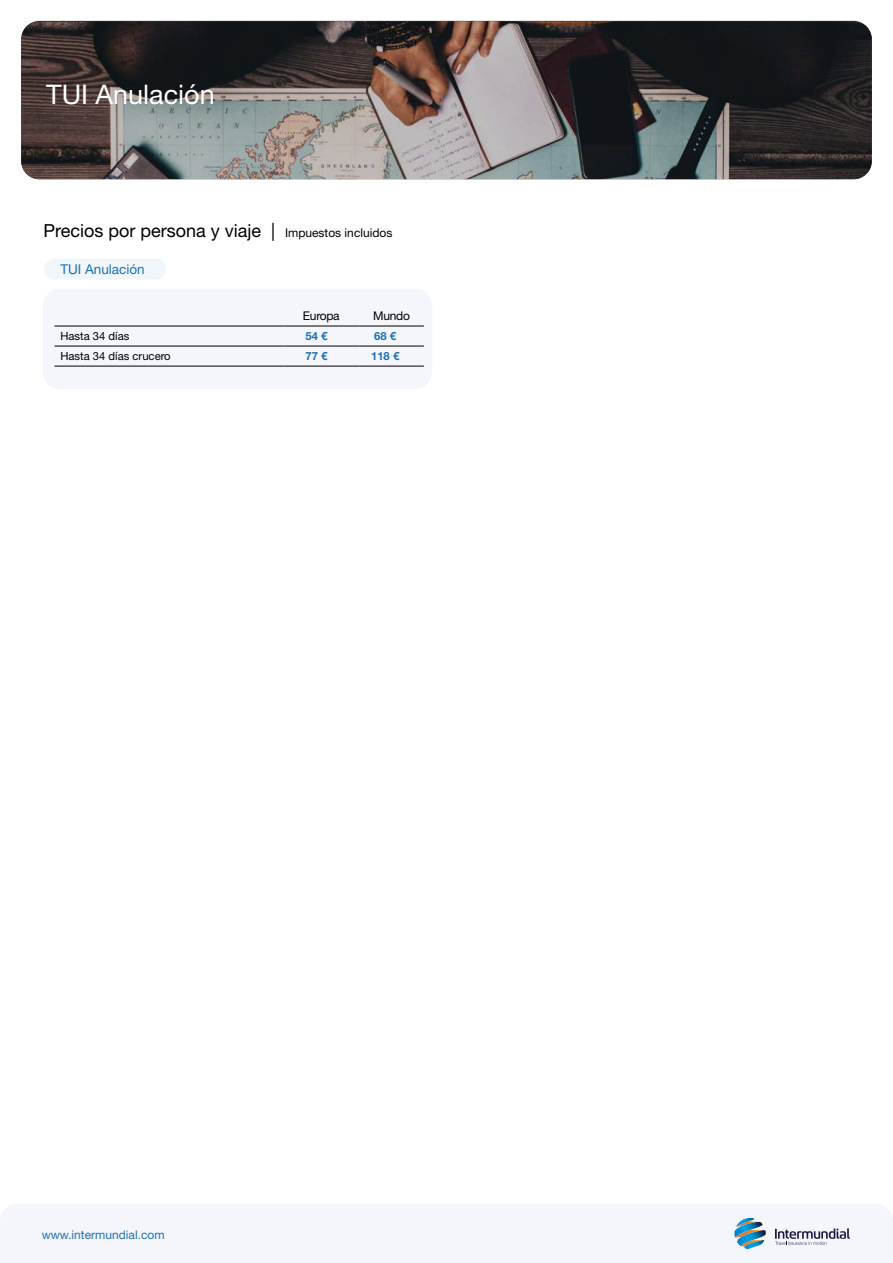
<style>
.page{position:relative;width:893px;height:1263px;background:#fff}
.page>*{position:absolute;margin:0;border:0;box-sizing:border-box;transform-origin:0 0}
.t1{font:27px "Helvetica Neue LT Std";color:#fff}
.t2{font:18px "Helvetica Neue LT Std";color:#000}
.t3{font:13.5px "Helvetica Neue LT Std";color:#1d71b8}
.t4{font:12px "Helvetica Neue LT Std";color:#1d71b8}
.t5{font:12px "Helvetica Neue LT Std";letter-spacing:-.025em;color:#000}
.t6{font:11.25px "Helvetica Neue LT Std";color:#000}
.t7{font:700 11.25px "Helvetica Neue LT Std";color:#1d71b8}
.s1{font-size:12px}
</style>
<div class="page">
<div style="left:0;top:1204px;width:893px;height:59px;background:#f4f6fc"></div>
<img style="left:736px;top:1218px;width:19px;height:4px">
<img style="left:734px;top:1222px;width:29px;height:15px">
<img style="left:744px;top:1246px;width:20px;height:3px">
<img style="left:737px;top:1230px;width:29px;height:16px">
<svg style="left:775px;top:1228px;width:75px;height:17px"></svg>
<div style="left:43px;top:288px;width:389px;height:101px;background:#f4f6fc;border-radius:18px"></div>
<div style="left:44px;top:259px;width:122px;height:20px;background:#f1f6fa;border-radius:10px"></div>
<hr style="left:283px;top:366px;width:76px;height:1px;background:#000">
<hr style="left:359px;top:366px;width:65px;height:1px;background:#000">
<hr style="left:283px;top:326px;width:76px;height:1px;background:#000">
<hr style="left:359px;top:326px;width:65px;height:1px;background:#000">
<hr style="left:283px;top:346px;width:76px;height:1px;background:#000">
<hr style="left:359px;top:346px;width:65px;height:1px;background:#000">
<hr style="left:54px;top:326px;width:229px;height:1px;background:#000">
<hr style="left:54px;top:346px;width:229px;height:1px;background:#000">
<hr style="left:54px;top:366px;width:229px;height:1px;background:#000">
<svg style="left:21px;top:20px;width:851px;height:159px;background:#555151"></svg>
<h1 class="t1" style="left:46px;top:79px;width:170px">TUI Anulación</h1>
<p class="t2" style="left:43px;top:219px;width:351px">Precios por persona y viaje | <span class="s1">Impuestos incluidos</span></p>
<p class="t3" style="left:60px;top:261px;width:86px">TUI Anulación</p>
<p class="t5" style="left:303px;top:309px;width:38px">Europa</p>
<p class="t5" style="left:373px;top:309px;width:38px">Mundo</p>
<p class="t6" style="left:60px;top:329px;width:70px">Hasta 34 días</p>
<p class="t7" style="left:305px;top:329px;width:23px">54 €</p>
<p class="t7" style="left:374px;top:329px;width:23px">68 €</p>
<p class="t6" style="left:60px;top:349px;width:112px">Hasta 34 días crucero</p>
<p class="t7" style="left:305px;top:349px;width:23px">77 €</p>
<p class="t7" style="left:371px;top:349px;width:30px">118 €</p>
<p class="t4" style="left:42px;top:1227px;width:124px">www.intermundial.com</p>
</div>
